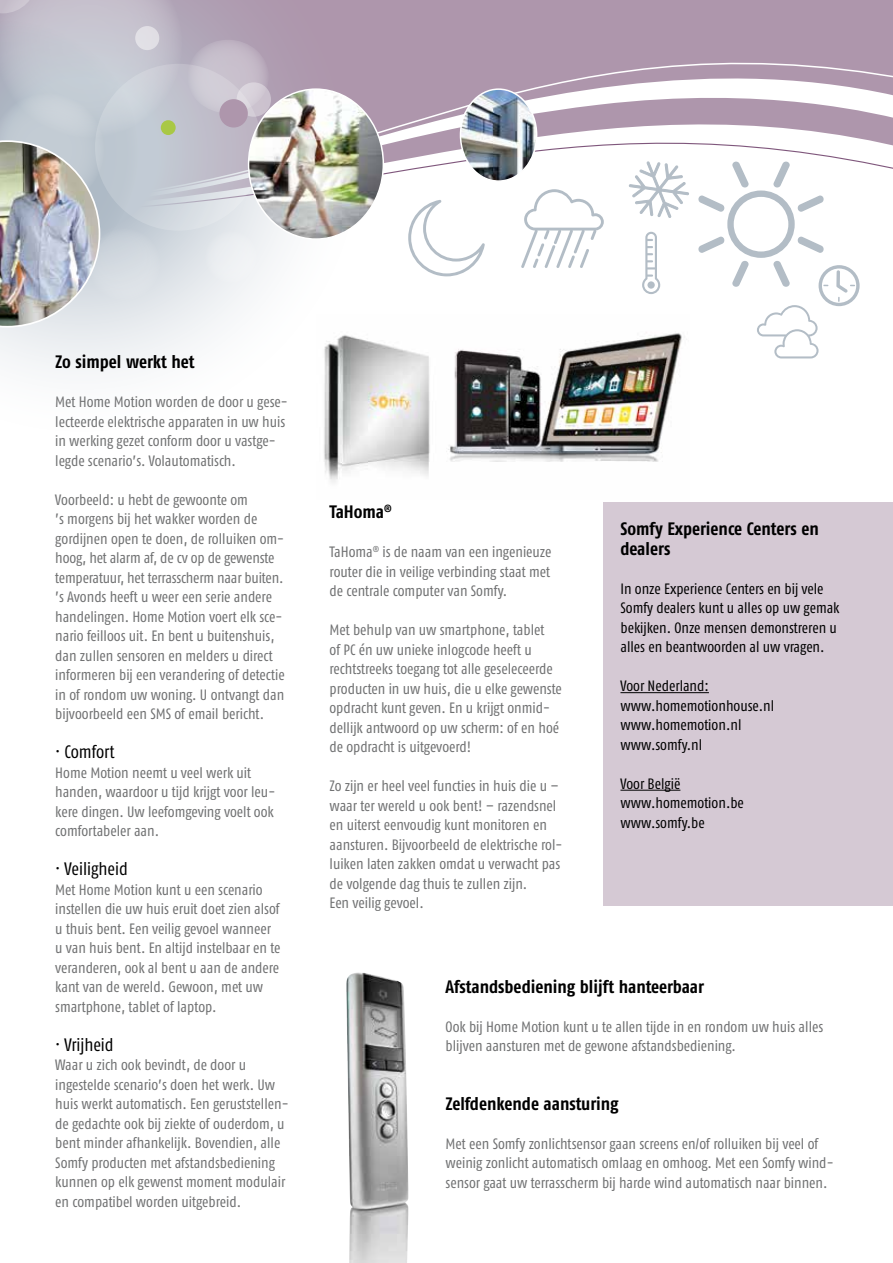
<style>
.page{position:relative;width:893px;height:1263px;background:#fff}
.page>*{position:absolute;margin:0;border:0;box-sizing:border-box;transform-origin:0 0}
.t1{font:18px "Fago Co Bold Tf";color:#000}
.t2{font:18px/19.5px "Fago Co Bold Lf";color:#000}
.t3{font:18px "Fago Co Regular Lf";color:#000}
.t4{font:15px/19.5px "Fago Co Regular Tf";color:#707172}
.t5{font:15px/19.5px "Fago Co Regular Tf";color:#000}
</style>
<div class="page">
<svg style="left:363px;top:7px;width:530px;height:168px"></svg>
<img style="left:324px;top:333px;width:358px;height:150px">
<svg style="left:182px;top:0;width:181px;height:436px"></svg>
<div style="left:204px;top:230px;width:54px;height:53px;background:#edf0f2;border-radius:50%"></div>
<svg style="left:95px;top:64px;width:167px;height:167px;background:#c8c7d1"></svg>
<svg style="left:187px;top:40px;width:82px;height:73px;background:#c7bfcc"></svg>
<div style="left:237px;top:82px;width:34px;height:35px;background:#dad5dd;border-radius:50%"></div>
<div style="left:219px;top:99px;width:29px;height:29px;background:#ae96ac;border-radius:50%"></div>
<img style="left:460px;top:89px;width:77px;height:90px">
<div style="left:460px;top:88px;width:77px;height:94px;border:2px solid #fff;border-radius:50%"></div>
<img style="left:249px;top:89px;width:134px;height:150px">
<svg style="left:0;top:0;width:182px;height:372px;background:#c6c9cf"></svg>
<svg style="left:629px;top:154px;width:60px;height:64px"></svg>
<svg style="left:642px;top:232px;width:18px;height:62px"></svg>
<div style="left:647px;top:281px;width:8px;height:8px;background:#b3bdc6;border-radius:50%"></div>
<svg style="left:408px;top:200px;width:77px;height:76px"></svg>
<svg style="left:521px;top:189px;width:83px;height:79px"></svg>
<svg style="left:697px;top:160px;width:163px;height:198px"></svg>
<img style="left:346px;top:972px;width:62px;height:291px">
<div style="left:604px;top:502px;width:289px;height:404px;background:#d5c9d4"></div>
<hr style="left:620px;top:692px;width:89px;height:1px;background:#000">
<hr style="left:620px;top:790px;width:60px;height:1px;background:#000">
<p class="t1" style="left:55px;top:351px;width:141px">Zo simpel werkt het</p>
<p class="t4" style="left:55px;top:392px;width:234px">Met Home Motion worden de door u gese&shy;lecteerde elektrische apparaten in uw huis in werking gezet conform door u vastge&shy;legde scenario’s. Volautomatisch.</p>
<p class="t4" style="left:55px;top:490px;width:231px">Voorbeeld: u hebt de gewoonte om<br>’s morgens bij het wakker worden de gordijnen open te doen, de rolluiken om&shy;hoog, het alarm af, de cv op de gewenste temperatuur, het terrasscherm naar buiten. ’s Avonds heeft u weer een serie andere handelingen. Home Motion voert elk sce&shy;nario feilloos uit. En bent u buitenshuis, dan zullen sensoren en melders u direct informeren bij een verandering of detectie in of rondom uw woning. U ontvangt dan bijvoorbeeld een SMS of email bericht.</p>
<p class="t3" style="left:55px;top:742px;width:61px">· Comfort</p>
<p class="t4" style="left:55px;top:763px;width:221px">Home Motion neemt u veel werk uit handen, waardoor u tijd krijgt voor leu&shy;kere dingen. Uw leefomgeving voelt ook comfortabeler aan.</p>
<p class="t3" style="left:55px;top:859px;width:74px">· Veiligheid</p>
<p class="t4" style="left:55px;top:880px;width:227px">Met Home Motion kunt u een scenario instellen die uw huis eruit doet zien alsof u thuis bent. Een veilig gevoel wanneer u van huis bent. En altijd instelbaar en te veranderen, ook al bent u aan de andere kant van de wereld. Gewoon, met uw smartphone, tablet of laptop.</p>
<p class="t3" style="left:55px;top:1034px;width:60px">· Vrijheid</p>
<p class="t4" style="left:55px;top:1055px;width:235px">Waar u zich ook bevindt, de door u ingestelde scenario’s doen het werk. Uw huis werkt automatisch. Een geruststellen&shy;de gedachte ook bij ziekte of ouderdom, u bent minder afhankelijk. Bovendien, alle Somfy producten met afstandsbediening kunnen op elk gewenst moment modulair en compatibel worden uitgebreid.</p>
<p class="t1" style="left:330px;top:501px;width:64px">TaHoma<sup>®</sup></p>
<p class="t4" style="left:330px;top:542px;width:223px;text-align:justify">TaHoma<sup>®</sup> is de naam van een ingenieuze router die in veilige verbinding staat met de centrale computer van Somfy.</p>
<p class="t4" style="left:330px;top:620px;width:234px">Met behulp van uw smartphone, tablet<br>of PC én uw unieke inlogcode heeft u rechtstreeks toegang tot alle geseleceerde producten in uw huis, die u elke gewenste opdracht kunt geven. En u krijgt onmid&shy;dellijk antwoord op uw scherm: of en hoé de opdracht is uitgevoerd!</p>
<p class="t4" style="left:330px;top:776px;width:234px">Zo zijn er heel veel functies in huis die u – waar ter wereld u ook bent! – razendsnel en uiterst eenvoudig kunt monitoren en aansturen. Bijvoorbeeld de elektrische rol&shy;luiken laten zakken omdat u verwacht pas de volgende dag thuis te zullen zijn.<br>Een veilig gevoel.</p>
<p class="t2" style="left:620px;top:519px;width:200px">Somfy Experience Centers en dealers</p>
<p class="t5" style="left:620px;top:578px;width:221px">In onze Experience Centers en bij vele Somfy dealers kunt u alles op uw gemak bekijken. Onze mensen demonstreren u alles en beantwoorden al uw vragen.</p>
<p class="t5" style="left:620px;top:676px;width:155px">Voor Nederland: www.homemotionhouse.nl www.homemotion.nl www.somfy.nl</p>
<p class="t5" style="left:620px;top:773px;width:125px">Voor België www.homemotion.be www.somfy.be</p>
<p class="t1" style="left:446px;top:976px;width:260px">Afstandsbediening blijft hanteerbaar</p>
<p class="t4" style="left:446px;top:1017px;width:379px">Ook bij Home Motion kunt u te allen tijde in en rondom uw huis alles blijven aansturen met de gewone afstandsbediening.</p>
<p class="t2" style="left:446px;top:1094px;width:174px">Zelfdenkende aansturing</p>
<p class="t4" style="left:446px;top:1134px;width:389px">Met een Somfy zonlichtsensor gaan screens en/of rolluiken bij veel of weinig zonlicht automatisch omlaag en omhoog. Met een Somfy wind&shy;sensor gaat uw terrasscherm bij harde wind automatisch naar binnen.</p>
</div>
